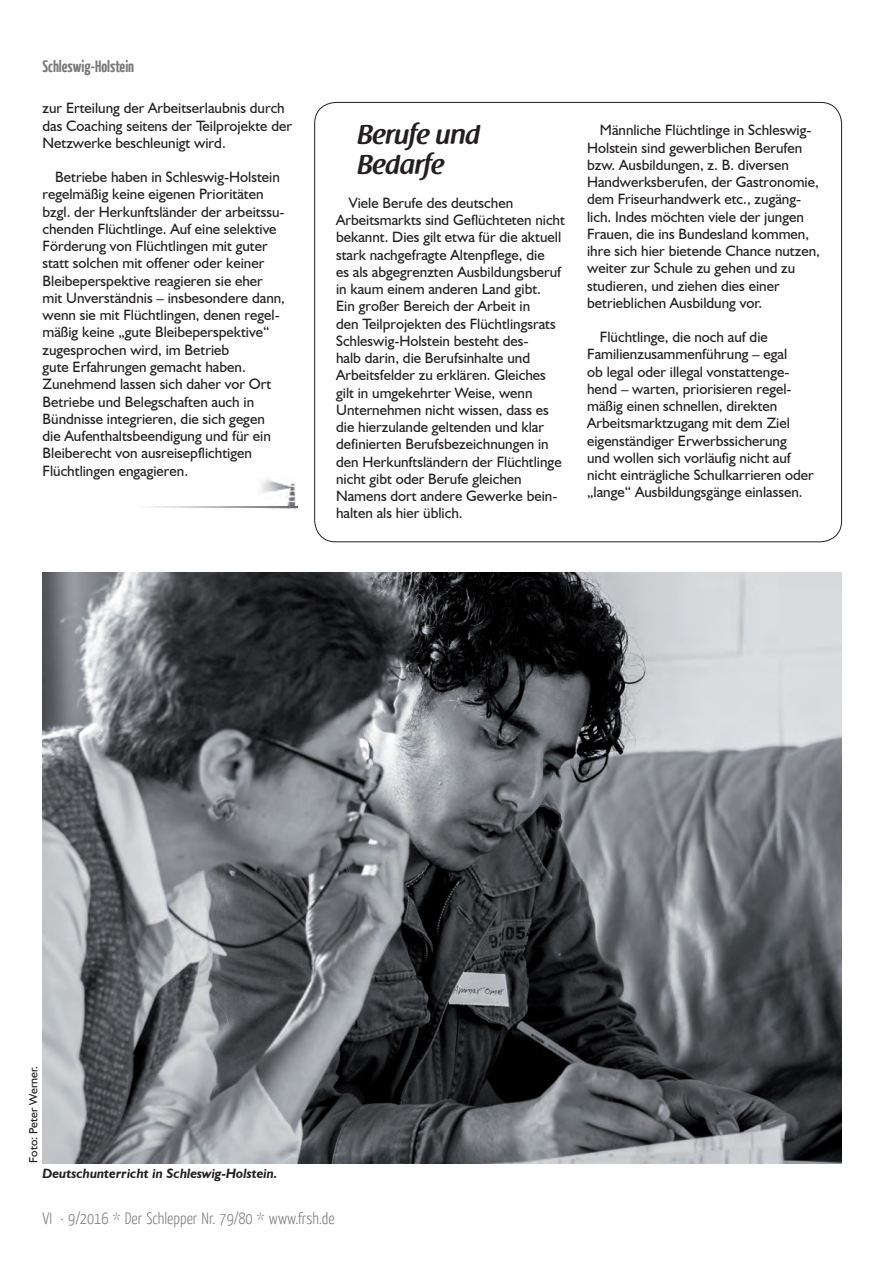
<style>
.page{position:relative;width:893px;height:1263px;background:#fff}
.page>*{position:absolute;margin:0;border:0;box-sizing:border-box;transform-origin:0 0}
.t1{font:600 27px/30px "Raspoutine";color:#231f20}
.t2{font:300 16.5px "Yanone Kaffeesatz";color:#808285}
.t3{font:700 16.5px "Yanone Kaffeesatz";color:#231f20}
.t4{font:15px/17.2px "Humanist 521 BT";color:#231f20}
.t5{font:italic 700 13.5px "Humanist 521 BT";color:#231f20}
.t6{font:12px "Humanist 521 BT";color:#231f20}
</style>
<div class="page">
<img style="left:258px;top:479px;width:39px;height:31px">
<img style="left:151px;top:506px;width:146px;height:1px">
<img style="left:43px;top:573px;width:799px;height:590px">
<p class="t3" style="left:43px;top:55px;width:93px">Schleswig-Holstein</p>
<p class="t4" style="left:43px;top:99px;width:251px">zur Erteilung der Arbeitserlaubnis durch das Coaching seitens der Teilprojekte der<br>Netzwerke beschleunigt wird.</p>
<p class="t4" style="left:43px;top:168px;width:244px;text-indent:13px">Betriebe haben in Schleswig-Holstein regelmäßig keine eigenen Prioritäten bzgl. der Herkunftsländer der arbeitssu&shy;chenden Flüchtlinge. Auf eine selektive Förderung von Flüchtlingen mit guter statt solchen mit offener oder keiner Bleibeperspektive reagieren sie eher mit Unverständnis – insbesondere dann, wenn sie mit Flüchtlingen, denen regel&shy;mäßig keine „gute Bleibeperspektive“ zugesprochen wird, im Betrieb<br>gute Erfahrungen gemacht haben.<br>Zunehmend lassen sich daher vor Ort Betriebe und Belegschaften auch in Bündnisse integrieren, die sich gegen die Aufenthaltsbeendigung und für ein Bleiberecht von ausreisepflichtigen Flüchtlingen engagieren.</p>
<h1 class="t1" style="left:357px;top:120px;width:124px">Berufe und<br>Bedarfe</h1>
<p class="t4" style="left:336px;top:194px;width:230px;text-indent:13px">Viele Berufe des deutschen Arbeitsmarkts sind Geflüchteten nicht bekannt. Dies gilt etwa für die aktuell stark nachgefragte Altenpflege, die<br>es als abgegrenzten Ausbildungsberuf in kaum einem anderen Land gibt.<br>Ein großer Bereich der Arbeit in<br>den Teilprojekten des Flüchtlingsrats Schleswig-Holstein besteht des-<br>halb darin, die Berufsinhalte und Arbeitsfelder zu erklären. Gleiches gilt in umgekehrter Weise, wenn Unternehmen nicht wissen, dass es die hierzulande geltenden und klar definierten Berufsbezeichnungen in den Herkunftsländern der Flüchtlinge nicht gibt oder Berufe gleichen Namens dort andere Gewerke bein&shy;halten als hier üblich.</p>
<p class="t4" style="left:587px;top:121px;width:234px;text-indent:13px">Männliche Flüchtlinge in Schleswig-Holstein sind gewerblichen Berufen bzw. Ausbildungen, z. B. diversen Handwerksberufen, der Gastronomie, dem Friseurhandwerk etc., zugäng&shy;lich. Indes möchten viele der jungen Frauen, die ins Bundesland kommen, ihre sich hier bietende Chance nutzen, weiter zur Schule zu gehen und zu studieren, und ziehen dies einer betrieblichen Ausbildung vor.</p>
<p class="t4" style="left:587px;top:328px;width:228px;text-indent:13px">Flüchtlinge, die noch auf die Familienzusammenführung – egal<br>ob legal oder illegal vonstattenge&shy;hend – warten, priorisieren regel&shy;mäßig einen schnellen, direkten Arbeitsmarktzugang mit dem Ziel eigenständiger Erwerbssicherung<br>und wollen sich vorläufig nicht auf nicht einträgliche Schulkarrieren oder „lange“ Ausbildungsgänge einlassen.</p>
<p class="t6" style="left:26px;top:1163px;width:98px;rotate:-90deg">Foto: Peter Werner.</p>
<p class="t5" style="left:43px;top:1164px;width:237px">Deutschunterricht in Schleswig-Holstein.</p>
<p class="t2" style="left:43px;top:1208px;width:294px">VI · 9/2016 * Der Schlepper Nr. 79/80 * www.frsh.de</p>
</div>
